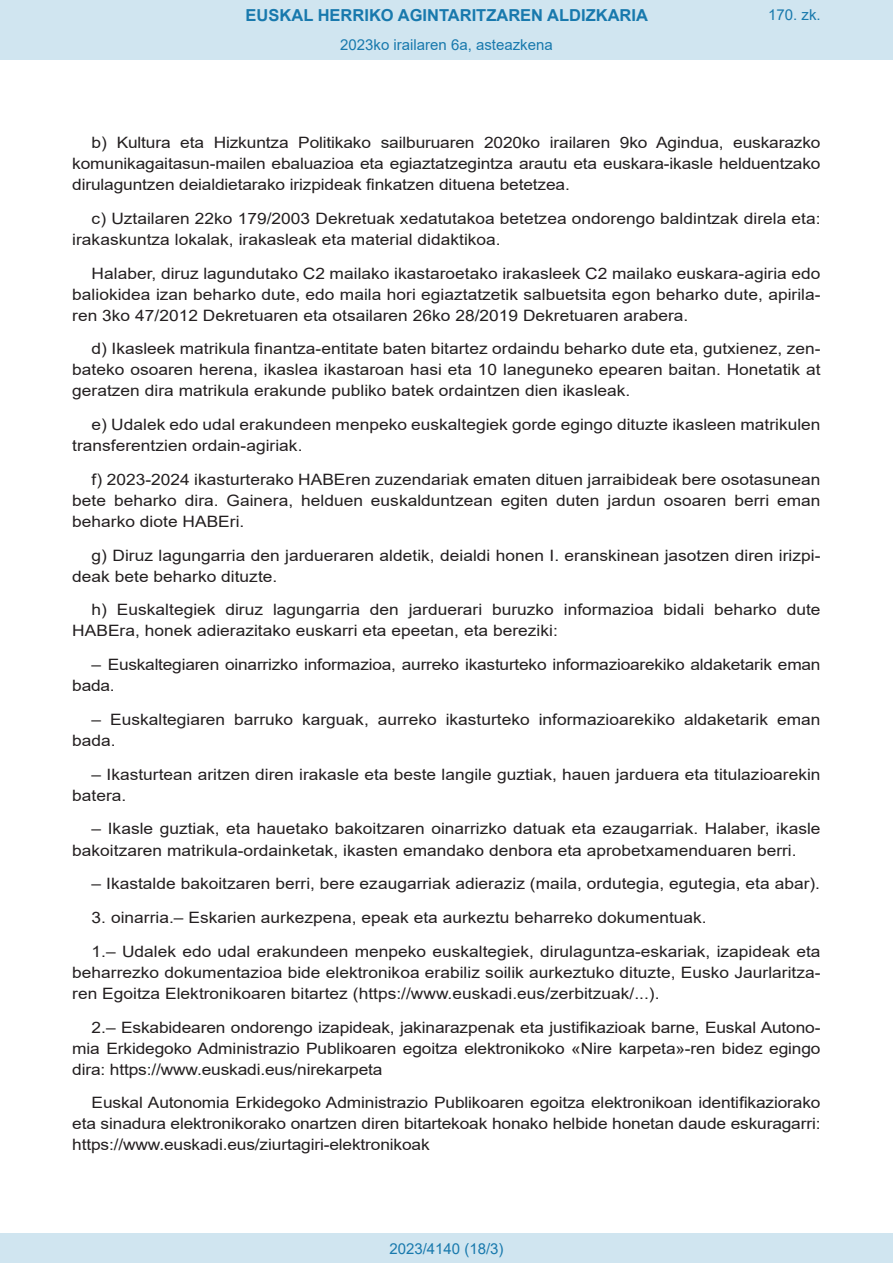
<style>
.page{position:relative;width:893px;height:1263px;background:#fff}
.page>*{position:absolute;margin:0;border:0;box-sizing:border-box;transform-origin:0 0}
.t1{font:700 16.5px "Arial";color:#1879ad}
.BOPVDetalle{font:15.6px/21px "Arial";color:#231f20;scale:1.11 1}
.Paginacion_Centro{font:15px "Arial";color:#1879ad}
</style>
<div class="page">
<div style="left:0;top:0;width:893px;height:60px;background:#d0e5f0"></div>
<div style="left:0;top:1233px;width:893px;height:30px;background:#d0e5f0"></div>
<p class="t1" style="left:246px;top:3px;width:404px">EUSKAL HERRIKO AGINTARITZAREN ALDIZKARIA</p>
<p class="Paginacion_Centro" style="left:340px;top:35px;width:214px">2023ko irailaren 6a, asteazkena</p>
<p class="Paginacion_Centro" style="left:768px;top:5px;width:54px">170. zk.</p>
<p class="BOPVDetalle" style="left:72px;top:132px;width:676px;text-align:justify;text-indent:19px">b) Kultura eta Hizkuntza Politikako sailburuaren 2020ko irailaren 9ko Agindua, euskarazko komunikagaitasun-mailen ebaluazioa eta egiaztatzegintza arautu eta euskara-ikasle helduentzako dirulaguntzen deialdietarako irizpideak finkatzen dituena betetzea.</p>
<p class="BOPVDetalle" style="left:72px;top:208px;width:676px;text-indent:19px">c) Uztailaren 22ko 179/2003 Dekretuak xedatutakoa betetzea ondorengo baldintzak direla eta: irakaskuntza lokalak, irakasleak eta material didaktikoa.</p>
<p class="BOPVDetalle" style="left:72px;top:263px;width:676px;text-align:justify;text-indent:19px">Halaber, diruz lagundutako C2 mailako ikastaroetako irakasleek C2 mailako euskara-agiria edo baliokidea izan beharko dute, edo maila hori egiaztatzetik salbuetsita egon beharko dute, apirila&shy;ren 3ko 47/2012 Dekretuaren eta otsailaren 26ko 28/2019 Dekretuaren arabera.</p>
<p class="BOPVDetalle" style="left:72px;top:338px;width:676px;text-align:justify;text-indent:19px">d) Ikasleek matrikula finantza-entitate baten bitartez ordaindu beharko dute eta, gutxienez, zen&shy;bateko osoaren herena, ikaslea ikastaroan hasi eta 10 laneguneko epearen baitan. Honetatik at geratzen dira matrikula erakunde publiko batek ordaintzen dien ikasleak.</p>
<p class="BOPVDetalle" style="left:72px;top:414px;width:676px;text-indent:19px">e) Udalek edo udal erakundeen menpeko euskaltegiek gorde egingo dituzte ikasleen matrikulen transferentzien ordain-agiriak.</p>
<p class="BOPVDetalle" style="left:72px;top:469px;width:676px;text-align:justify;text-indent:19px">f) 2023-2024 ikasturterako HABEren zuzendariak ematen dituen jarraibideak bere osotasunean bete beharko dira. Gainera, helduen euskalduntzean egiten duten jardun osoaren berri eman beharko diote HABEri.</p>
<p class="BOPVDetalle" style="left:72px;top:545px;width:676px;text-indent:19px">g) Diruz lagungarria den jardueraren aldetik, deialdi honen I. eranskinean jasotzen diren irizpi&shy;deak bete beharko dituzte.</p>
<p class="BOPVDetalle" style="left:72px;top:599px;width:676px;text-indent:19px">h) Euskaltegiek diruz lagungarria den jarduerari buruzko informazioa bidali beharko dute<br>HABEra, honek adierazitako euskarri eta epeetan, eta bereziki:</p>
<p class="BOPVDetalle" style="left:72px;top:654px;width:676px;text-indent:19px">– Euskaltegiaren oinarrizko informazioa, aurreko ikasturteko informazioarekiko aldaketarik eman bada.</p>
<p class="BOPVDetalle" style="left:72px;top:709px;width:676px;text-indent:19px">– Euskaltegiaren barruko karguak, aurreko ikasturteko informazioarekiko aldaketarik eman bada.</p>
<p class="BOPVDetalle" style="left:72px;top:764px;width:676px;text-indent:19px">– Ikasturtean aritzen diren irakasle eta beste langile guztiak, hauen jarduera eta titulazioarekin batera.</p>
<p class="BOPVDetalle" style="left:72px;top:818px;width:676px;text-indent:19px">– Ikasle guztiak, eta hauetako bakoitzaren oinarrizko datuak eta ezaugarriak. Halaber, ikasle bakoitzaren matrikula-ordainketak, ikasten emandako denbora eta aprobetxamenduaren berri.</p>
<p class="BOPVDetalle" style="left:92px;top:873px;width:658px">– Ikastalde bakoitzaren berri, bere ezaugarriak adieraziz (maila, ordutegia, egutegia, eta abar).</p>
<p class="BOPVDetalle" style="left:92px;top:907px;width:556px">3. oinarria.– Eskarien aurkezpena, epeak eta aurkeztu beharreko dokumentuak.</p>
<p class="BOPVDetalle" style="left:72px;top:941px;width:676px;text-align:justify;text-indent:19px">1.– Udalek edo udal erakundeen menpeko euskaltegiek, dirulaguntza-eskariak, izapideak eta beharrezko dokumentazioa bide elektronikoa erabiliz soilik aurkeztuko dituzte, Eusko Jaurlaritza&shy;ren Egoitza Elektronikoaren bitartez (https://www.euskadi.eus/zerbitzuak/...).</p>
<p class="BOPVDetalle" style="left:72px;top:1016px;width:676px;text-align:justify;text-indent:19px">2.– Eskabidearen ondorengo izapideak, jakinarazpenak eta justifikazioak barne, Euskal Autono&shy;mia Erkidegoko Administrazio Publikoaren egoitza elektronikoko «Nire karpeta»-ren bidez egingo dira: https://www.euskadi.eus/nirekarpeta</p>
<p class="BOPVDetalle" style="left:72px;top:1092px;width:676px;text-align:justify;text-indent:19px">Euskal Autonomia Erkidegoko Administrazio Publikoaren egoitza elektronikoan identifikaziorako eta sinadura elektronikorako onartzen diren bitartekoak honako helbide honetan daude eskuragarri: https://www.euskadi.eus/ziurtagiri-elektronikoak</p>
<p class="Paginacion_Centro" style="left:389px;top:1238px;width:116px">2023/4140 (18/3)</p>
</div>
